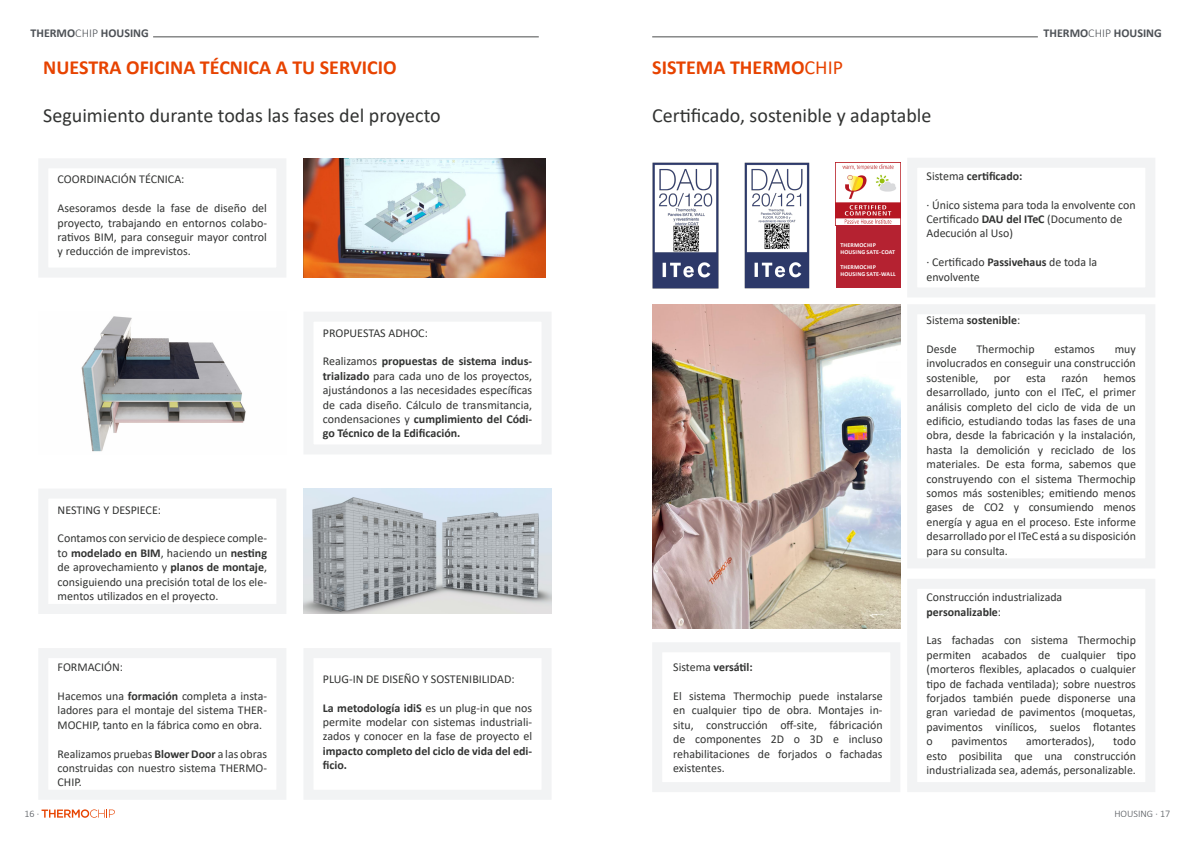
<style>
.page{position:relative;width:1191px;height:842px;background:#fff}
.page>*{position:absolute;margin:0;border:0;box-sizing:border-box;transform-origin:0 0}
.t1{font:20px "Calibri";color:#323332}
.t2{font:700 20px "Calibri";color:#e74300}
.t3{font:12px/14.4px "Calibri";color:#323332;text-align:justify}
.t4{font:700 12px "Calibri";color:#323332}
.t5{font:700 12px "Calibri";color:#4d5156}
.t6{font:300 10px "Calibri";color:#4d5156}
.t7{font:700 6px "Calibri";letter-spacing:.025em;color:#fff}
.s1{font-weight:300}
.s2{font-weight:400}
.s3{font-weight:700}
</style>
<div class="page">
<svg style="left:42px;top:809px;width:73px;height:9px"></svg>
<hr style="left:153px;top:37px;width:386px;height:1px;background:#4b4c4d">
<hr style="left:652px;top:37px;width:385px;height:1px;background:#4b4c4d">
<img style="left:303px;top:158px;width:243px;height:120px">
<img style="left:81px;top:316px;width:165px;height:136px">
<img style="left:303px;top:489px;width:248px;height:125px">
<div style="left:907px;top:158px;width:248px;height:139px;border:10px solid #f2f3f4"></div>
<img style="left:652px;top:162px;width:54px;height:127px">
<img style="left:706px;top:162px;width:141px;height:127px">
<img style="left:836px;top:163px;width:64px;height:62px">
<div style="left:652px;top:642px;width:248px;height:150px;border:10px solid #f2f3f4"></div>
<div style="left:907px;top:579px;width:248px;height:213px;border:10px solid #f2f3f4"></div>
<div style="left:907px;top:304px;width:248px;height:264px;border:10px solid #f2f3f4"></div>
<div style="left:836px;top:225px;width:64px;height:63px;background:#b52231"></div>
<div style="left:38px;top:158px;width:248px;height:120px;border:10px solid #f2f3f4"></div>
<div style="left:303px;top:312px;width:248px;height:142px;border:10px solid #f2f3f4"></div>
<div style="left:38px;top:489px;width:248px;height:125px;border:10px solid #f2f3f4"></div>
<div style="left:38px;top:648px;width:248px;height:152px;border:10px solid #f2f3f4"></div>
<div style="left:303px;top:648px;width:248px;height:152px;border:10px solid #f2f3f4"></div>
<img style="left:652px;top:304px;width:248px;height:324px">
<p class="t5" style="left:30px;top:25px;width:120px">THERMO<span class="s1">CHIP</span> HOUSING</p>
<p class="t5" style="left:1043px;top:25px;width:120px">THERMO<span class="s1">CHIP</span> HOUSING</p>
<p class="t2" style="left:43px;top:53px;width:355px">NUESTRA OFICINA TÉCNICA A TU SERVICIO</p>
<p class="t1" style="left:43px;top:102px;width:399px">Seguimiento durante todas las fases del proyecto</p>
<p class="t2" style="left:652px;top:53px;width:192px">SISTEMA THERMO<span class="s2">CHIP</span></p>
<p class="t1" style="left:652px;top:102px;width:281px">Certificado, sostenible y adaptable</p>
<p class="t3" style="left:58px;top:172px;width:128px">COORDINACIÓN TÉCNICA:</p>
<p class="t3" style="left:58px;top:201px;width:211px">Asesoramos desde la fase de diseño del proyecto, trabajando en entornos colabo&shy;rativos BIM, para conseguir mayor control y reducción de imprevistos.</p>
<p class="t3" style="left:58px;top:502px;width:105px">NESTING Y DESPIECE:</p>
<p class="t3" style="left:58px;top:531px;width:211px">Contamos con servicio de despiece comple&shy;to <span class="s3">modelado en BIM</span>, haciendo un <span class="s3">nesting </span>de aprovechamiento y <span class="s3">planos de montaje</span>, consiguiendo una precisión total de los ele&shy;mentos utilizados en el proyecto.</p>
<p class="t3" style="left:58px;top:660px;width:67px">FORMACIÓN:</p>
<p class="t3" style="left:58px;top:688px;width:211px">Hacemos una <span class="s3">formación</span> completa a insta&shy;ladores para el montaje del sistema THER-MOCHIP, tanto en la fábrica como en obra.</p>
<p class="t3" style="left:58px;top:746px;width:211px">Realizamos pruebas <span class="s3">Blower Door</span> a las obras construidas con nuestro sistema THERMO-CHIP.</p>
<p class="t3" style="left:323px;top:325px;width:107px">PROPUESTAS ADHOC:</p>
<p class="t3" style="left:323px;top:354px;width:211px">Realizamos <span class="s3">propuestas de sistema indus&shy;trializado</span> para cada uno de los proyectos, ajustándonos a las necesidades específicas de cada diseño. Cálculo de transmitancia, condensaciones y <span class="s3">cumplimiento del Códi&shy;go Técnico de la Edificación.</span></p>
<p class="t3" style="left:323px;top:671px;width:193px">PLUG-IN DE DISEÑO Y SOSTENIBILIDAD:</p>
<p class="t3" style="left:323px;top:700px;width:211px"><span class="s3">La metodología idiS</span> es un plug-in que nos permite modelar con sistemas industriali&shy;zados y conocer en la fase de proyecto el <span class="s3">impacto completo del ciclo de vida del edi&shy;ficio.</span></p>
<p class="t7" style="left:840px;top:241px;width:37px">THERMOCHIP</p>
<p class="t7" style="left:840px;top:248px;width:56px">HOUSING SATE-COAT</p>
<p class="t7" style="left:840px;top:262px;width:37px">THERMOCHIP</p>
<p class="t7" style="left:840px;top:269px;width:57px">HOUSING SATE-WALL</p>
<p class="t4" style="left:673px;top:659px;width:81px"><span class="s2">Sistema</span> versátil:</p>
<p class="t3" style="left:673px;top:688px;width:211px">El sistema Thermochip puede instalarse en cualquier tipo de obra. Montajes in&shy;situ, construcción off-site, fábricación de componentes 2D o 3D e incluso rehabilitaciones de forjados o fachadas existentes.</p>
<p class="t4" style="left:926px;top:167px;width:97px"><span class="s2">Sistema</span> certificado:</p>
<p class="t3" style="left:926px;top:197px;width:211px;text-align:left">· Único sistema para toda la envolvente con<br>Certificado <span class="s3">DAU del ITeC</span> (Documento de<br>Adecución al Uso)</p>
<p class="t3" style="left:926px;top:255px;width:172px">· Certificado <span class="s3">Passivehaus</span> de toda la envolvente</p>
<p class="t4" style="left:926px;top:312px;width:95px"><span class="s2">Sistema</span> sostenible<span class="s2">:</span></p>
<p class="t3" style="left:926px;top:342px;width:32px">Desde</p>
<p class="t3" style="left:976px;top:342px;width:60px">Thermochip</p>
<p class="t3" style="left:1054px;top:342px;width:42px">estamos</p>
<p class="t3" style="left:926px;top:342px;width:211px;text-indent:188px">muy involucrados en conseguir una construcción sostenible,</p>
<p class="t3" style="left:994px;top:370px;width:18px">por</p>
<p class="t3" style="left:1026px;top:370px;width:21px">esta</p>
<p class="t3" style="left:1061px;top:370px;width:28px">razón</p>
<p class="t3" style="left:926px;top:370px;width:211px;text-indent:177px">hemos desarrollado, junto con el ITeC, el primer análisis completo del ciclo de vida de un edificio, estudiando todas las fases de una obra, desde la fabricación y la instalación, hasta la demolición y reciclado de los materiales. De esta forma, sabemos que construyendo con el sistema Thermochip somos más sostenibles; emitiendo menos gases de CO2 y consumiendo menos energía y agua en el proceso. Este informe desarrollado por el ITeC está a su disposición para su consulta.</p>
<p class="t3" style="left:926px;top:590px;width:137px">Construcción industrializada <span class="s3">personalizable</span>:</p>
<p class="t3" style="left:926px;top:633px;width:211px">Las fachadas con sistema Thermochip permiten acabados de cualquier tipo (morteros flexibles, aplacados o cualquier tipo de fachada ventilada); sobre nuestros forjados también puede disponerse una gran variedad de pavimentos (moquetas, pavimentos vinílicos, suelos flotantes o</p>
<p class="t3" style="left:951px;top:734px;width:58px">pavimentos</p>
<p class="t3" style="left:1026px;top:734px;width:70px">amorterados),</p>
<p class="t3" style="left:926px;top:734px;width:211px;text-indent:187px">todo esto posibilita que una construcción industrializada sea, además, personalizable.</p>
<p class="t6" style="left:24px;top:807px;width:16px">16 ·</p>
<p class="t6" style="left:1114px;top:807px;width:57px">HOUSING · 17</p>
</div>
